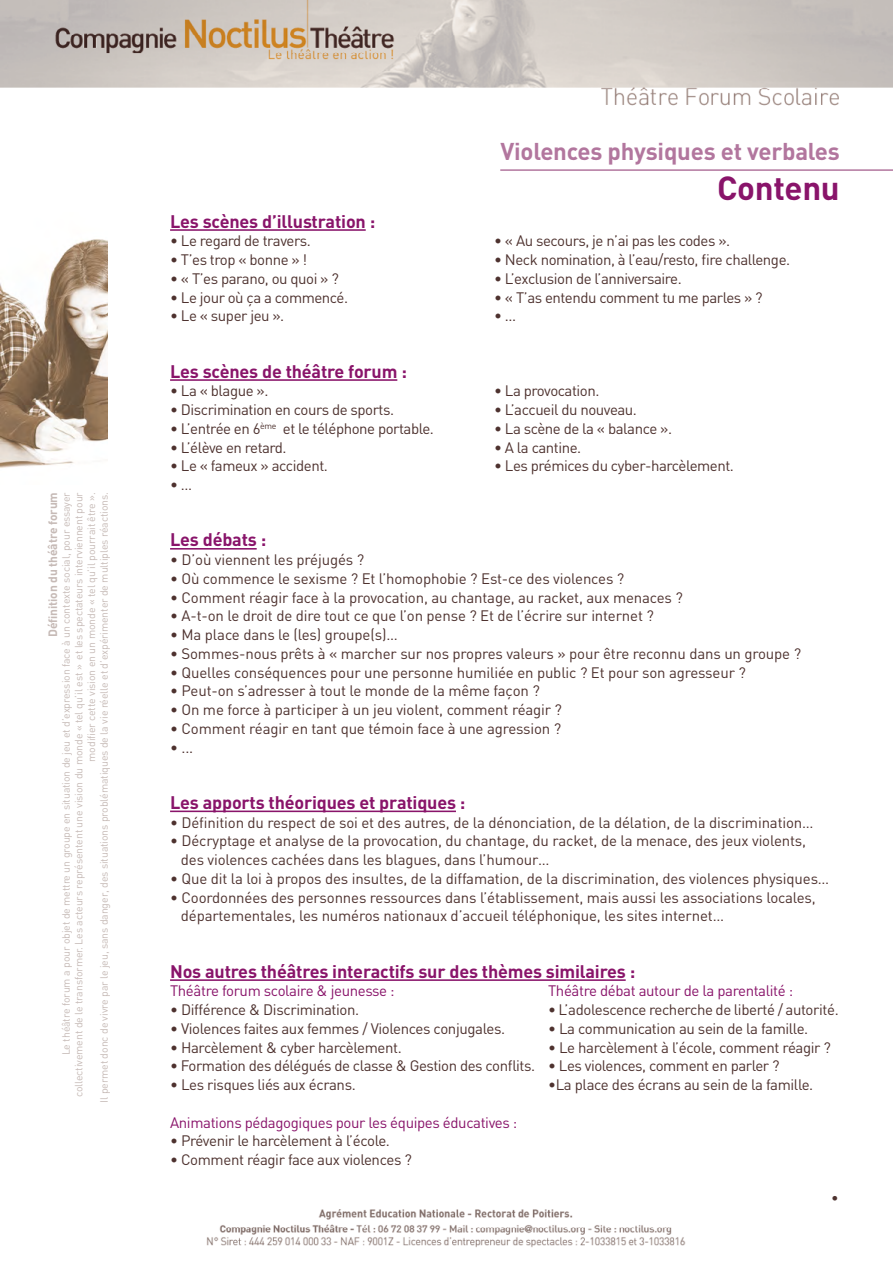
<style>
.page{position:relative;width:893px;height:1263px;background:#fff}
.page>*{position:absolute;margin:0;border:0;box-sizing:border-box;transform-origin:0 0}
.t1{font:700 33px "DIN";letter-spacing:-.01em;color:#89146a}
.t2{font:700 24px "DIN";letter-spacing:-.01em;color:#b2769e}
.t3{font:700 18px "DIN";letter-spacing:-.01em;color:#89146a}
.t4{font:15px/18.8px "DIN";letter-spacing:-.025em;color:#4e322f}
.t5{font:15px "DIN";letter-spacing:-.025em;color:#89146a}
.t6{font:14.25px "DIN";color:#4e322f}
.t7{font:700 12px "DIN";letter-spacing:-.01em;color:#c6bab6}
.t8{font:10.5px/12.6px "DIN";letter-spacing:-.01em;color:#c6bab6;text-align:right}
</style>
<div class="page">
<img style="left:0;top:0;width:893px;height:1248px">
<hr style="left:170px;top:229px;width:196px;height:2px;background:#89146a">
<hr style="left:170px;top:379px;width:227px;height:2px;background:#89146a">
<hr style="left:170px;top:548px;width:87px;height:2px;background:#89146a">
<hr style="left:170px;top:810px;width:286px;height:2px;background:#89146a">
<hr style="left:170px;top:979px;width:456px;height:2px;background:#89146a">
<img style="left:0;top:213px;width:107px;height:271px">
<hr style="left:500px;top:169px;width:393px;height:2px;background:#b2769e">
<p class="t7" style="left:45px;top:637px;width:146px;rotate:-90deg">Définition du théâtre forum</p>
<p class="t8" style="left:60px;top:1103px;width:612px;rotate:-90deg">Le théâtre forum a pour objet de mettre un groupe en situation de jeu et d’expression face à un contexte social, pour essayer collectivement de le transformer. Les acteurs représentent une vision du monde « tel qu’il est » et les spectateurs interviennent pour modifier cette vision en un monde « tel qu’il pourrait être ».<br>Il permet donc de vivre par le jeu, sans danger, des situations problématiques de la vie réelle et d’expérimenter de multiples réactions.</p>
<h2 class="t2" style="left:500px;top:136px;width:341px">Violences physiques et verbales</h2>
<h1 class="t1" style="left:717px;top:166px;width:124px">Contenu</h1>
<p class="t3" style="left:170px;top:209px;width:207px">Les scènes d’illustration :</p>
<p class="t4" style="left:170px;top:231px;width:142px">• Le regard de travers.</p>
<p class="t4" style="left:494px;top:231px;width:238px">• « Au secours, je n’ai pas les codes ».</p>
<p class="t4" style="left:170px;top:250px;width:139px">• T’es trop « bonne » !</p>
<p class="t4" style="left:494px;top:250px;width:298px">• Neck nomination, à l’eau/resto, fire challenge.</p>
<p class="t4" style="left:170px;top:269px;width:170px">• « T’es parano, ou quoi » ?</p>
<p class="t4" style="left:494px;top:269px;width:189px">• L’exclusion de l’anniversaire.</p>
<p class="t4" style="left:170px;top:287px;width:180px">• Le jour où ça a commencé.</p>
<p class="t4" style="left:494px;top:287px;width:270px">• « T’as entendu comment tu me parles » ?</p>
<p class="t4" style="left:170px;top:306px;width:116px">• Le « super jeu ».</p>
<p class="t4" style="left:494px;top:306px;width:24px">• ...</p>
<p class="t3" style="left:170px;top:359px;width:238px">Les scènes de théâtre forum :</p>
<p class="t4" style="left:170px;top:381px;width:100px">• La « blague ».</p>
<p class="t4" style="left:494px;top:381px;width:107px">• La provocation.</p>
<p class="t4" style="left:170px;top:400px;width:226px">• Discrimination en cours de sports.</p>
<p class="t4" style="left:494px;top:400px;width:144px">• L’accueil du nouveau.</p>
<p class="t4" style="left:170px;top:419px;width:265px">• L’entrée en 6<sup>ème</sup> et le téléphone portable.</p>
<p class="t4" style="left:494px;top:419px;width:179px">• La scène de la « balance ».</p>
<p class="t4" style="left:170px;top:437px;width:118px">• L’élève en retard.</p>
<p class="t4" style="left:494px;top:437px;width:89px">• A la cantine.</p>
<p class="t4" style="left:170px;top:456px;width:159px">• Le « fameux » accident.</p>
<p class="t4" style="left:494px;top:456px;width:241px">• Les prémices du cyber-harcèlement.</p>
<p class="t4" style="left:170px;top:475px;width:24px">• …</p>
<p class="t3" style="left:170px;top:528px;width:98px">Les débats :</p>
<p class="t4" style="left:170px;top:550px;width:196px">• D’où viennent les préjugés ?</p>
<p class="t4" style="left:170px;top:569px;width:456px">• Où commence le sexisme ? Et l’homophobie ? Est-ce des violences ?</p>
<p class="t4" style="left:170px;top:587px;width:514px">• Comment réagir face à la provocation, au chantage, au racket, aux menaces ?</p>
<p class="t4" style="left:170px;top:606px;width:485px">• A-t-on le droit de dire tout ce que l’on pense ? Et de l’écrire sur internet ?</p>
<p class="t4" style="left:170px;top:625px;width:229px">• Ma place dans le (les) groupe(s)…</p>
<p class="t4" style="left:170px;top:644px;width:632px">• Sommes-nous prêts à « marcher sur nos propres valeurs » pour être reconnu dans un groupe ?</p>
<p class="t4" style="left:170px;top:662px;width:577px">• Quelles conséquences pour une personne humiliée en public ? Et pour son agresseur ?</p>
<p class="t4" style="left:170px;top:681px;width:371px">• Peut-on s’adresser à tout le monde de la même façon ?</p>
<p class="t4" style="left:170px;top:700px;width:393px">• On me force à participer à un jeu violent, comment réagir ?</p>
<p class="t4" style="left:170px;top:719px;width:393px">• Comment réagir en tant que témoin face à une agression ?</p>
<p class="t4" style="left:170px;top:737px;width:25px">• ...</p>
<p class="t3" style="left:170px;top:791px;width:297px">Les apports théoriques et pratiques :</p>
<p class="t4" style="left:170px;top:812px;width:645px">• Définition du respect de soi et des autres, de la dénonciation, de la délation, de la discrimination…</p>
<p class="t4" style="left:181px;top:831px;width:627px;text-indent:-11px">• Décryptage et analyse de la provocation, du chantage, du racket, de la menace, des jeux violents, des violences cachées dans les blagues, dans l’humour…</p>
<p class="t4" style="left:170px;top:869px;width:661px">• Que dit la loi à propos des insultes, de la diffamation, de la discrimination, des violences physiques…</p>
<p class="t4" style="left:181px;top:887px;width:636px;text-indent:-11px">• Coordonnées des personnes ressources dans l’établissement, mais aussi les associations locales, départementales, les numéros nationaux d’accueil téléphonique, les sites internet…</p>
<p class="t3" style="left:170px;top:959px;width:467px">Nos autres théâtres interactifs sur des thèmes similaires :</p>
<p class="t5" style="left:170px;top:982px;width:226px">Théâtre forum scolaire &amp; jeunesse :</p>
<p class="t5" style="left:548px;top:982px;width:247px">Théâtre débat autour de la parentalité :</p>
<p class="t4" style="left:170px;top:1000px;width:191px">• Différence &amp; Discrimination.</p>
<p class="t4" style="left:548px;top:1000px;width:292px">• L’adolescence recherche de liberté / autorité.</p>
<p class="t4" style="left:170px;top:1019px;width:337px">• Violences faites aux femmes / Violences conjugales.</p>
<p class="t4" style="left:548px;top:1019px;width:262px">• La communication au sein de la famille.</p>
<p class="t4" style="left:170px;top:1037px;width:233px">• Harcèlement &amp; cyber harcèlement.</p>
<p class="t4" style="left:548px;top:1037px;width:284px">• Le harcèlement à l’école, comment réagir ?</p>
<p class="t4" style="left:170px;top:1056px;width:611px">• Formation des délégués de classe &amp; Gestion des conflits. • Les violences, comment en parler ?</p>
<p class="t4" style="left:170px;top:1075px;width:187px">• Les risques liés aux écrans.</p>
<p class="t4" style="left:548px;top:1075px;width:267px">•La place des écrans au sein de la famille.</p>
<p class="t5" style="left:170px;top:1113px;width:349px">Animations pédagogiques pour les équipes éducatives :</p>
<p class="t4" style="left:170px;top:1131px;width:221px">• Prévenir le harcèlement à l’école.</p>
<p class="t4" style="left:170px;top:1150px;width:243px">• Comment réagir face aux violences ?</p>
<p class="t6" style="left:831px;top:1189px;width:9px">•</p>
</div>
